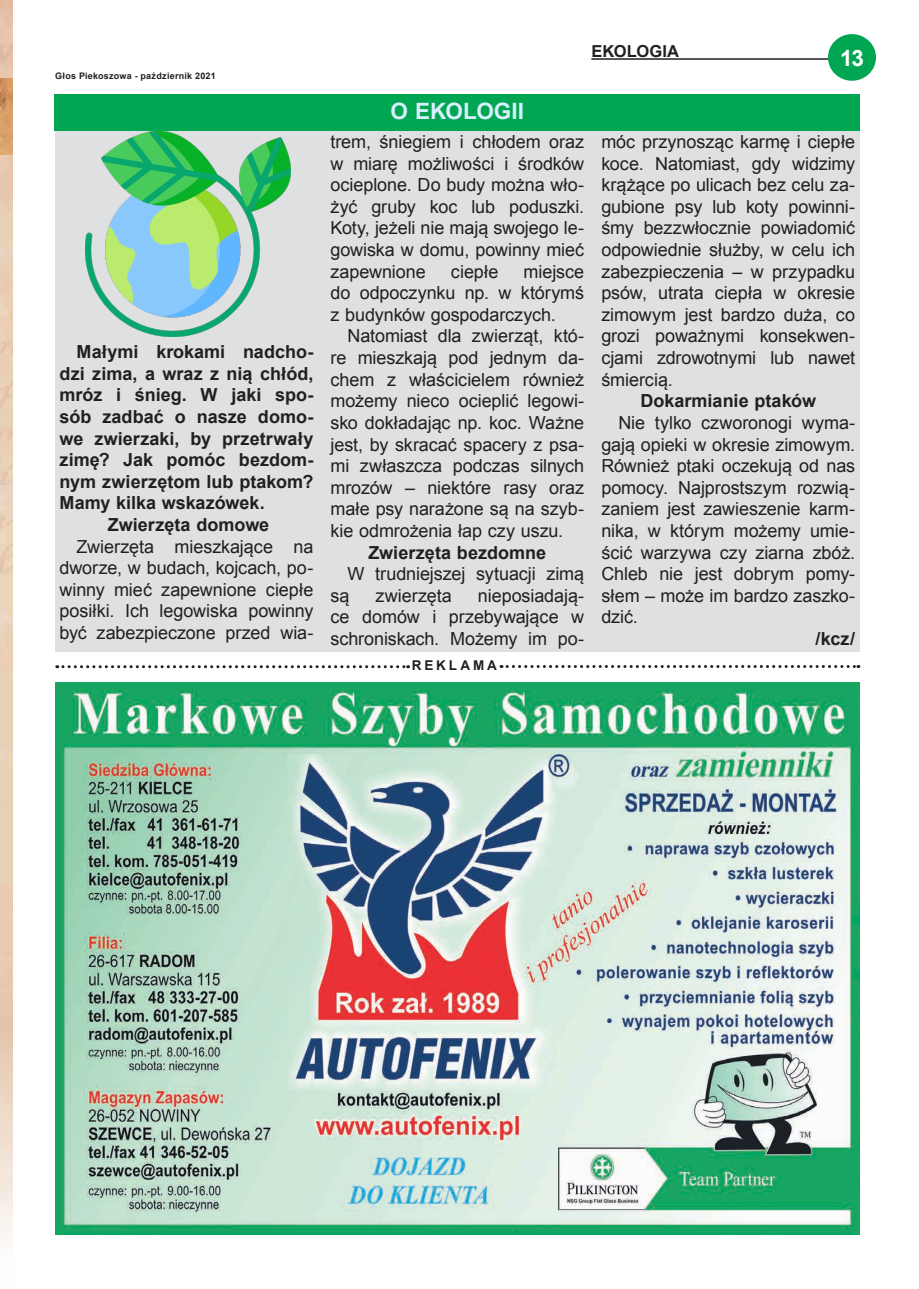
<style>
.page{position:relative;width:919px;height:1289px;background:#fff}
.page>*{position:absolute;margin:0;border:0;box-sizing:border-box;transform-origin:0 0}
.t1{font:700 22.5px "Arial";color:#d7f0fc}
.t2{font:700 22.5px "Arial";color:#fff}
.t3{font:18px/21.6px "Arial";letter-spacing:-.005em;color:#231f20;text-align:justify}
.t4{font:700 18px "Arial";color:#231f20}
.t5{font:700 16.5px "Arial";letter-spacing:.005em;color:#231f20}
.t6{font:700 13.5px "Arial";letter-spacing:.215em;color:#231f20}
.t7{font:700 9px "Arial";letter-spacing:.025em;color:#231f20}
</style>
<div class="page">
<hr style="left:591px;top:58px;width:266px;height:2px;background:#231f20">
<div style="left:827px;top:34px;width:48px;height:47px;background:#00a651;border-radius:50%"></div>
<img style="left:0;top:78px;width:13px;height:76px">
<img style="left:55px;top:682px;width:804px;height:552px">
<svg style="left:501px;top:665px;width:357px;height:3px"></svg>
<svg style="left:57px;top:665px;width:351px;height:3px"></svg>
<div style="left:55px;top:131px;width:804px;height:520px;background:#dee0e1"></div>
<div style="left:55px;top:94px;width:805px;height:36px;background:#00a651"></div>
<img style="left:86px;top:132px;width:204px;height:204px">
<p class="t7" style="left:55px;top:70px;width:162px">Głos Piekoszowa - październik 2021</p>
<p class="t4" style="left:77px;top:340px;width:238px">Małymi krokami nadcho-</p>
<p class="t4" style="left:60px;top:361px;width:255px">dzi zima, a wraz z nią chłód,</p>
<p class="t4" style="left:60px;top:383px;width:255px">mróz i śnieg. W jaki spo-</p>
<p class="t4" style="left:60px;top:404px;width:255px">sób zadbać o nasze domo-</p>
<p class="t4" style="left:60px;top:426px;width:255px">we zwierzaki, by przetrwały</p>
<p class="t4" style="left:60px;top:448px;width:255px">zimę? Jak pomóc bezdom-</p>
<p class="t4" style="left:60px;top:469px;width:255px">nym zwierzętom lub ptakom?</p>
<p class="t4" style="left:60px;top:491px;width:206px">Mamy kilka wskazówek.</p>
<p class="t4" style="left:108px;top:512px;width:163px">Zwierzęta domowe</p>
<p class="t3" style="left:60px;top:535px;width:255px;text-indent:17px">Zwierzęta mieszkające na dworze, w budach, kojcach, po&shy;winny mieć zapewnione ciepłe posiłki. Ich legowiska powinny być zabezpieczone przed wia-</p>
<p class="t5" style="left:591px;top:40px;width:89px">EKOLOGIA</p>
<p class="t2" style="left:840px;top:43px;width:25px">13</p>
<p class="t1" style="left:390px;top:96px;width:135px">O EKOLOGII</p>
<p class="t3" style="left:330px;top:131px;width:255px">trem, śniegiem i chłodem oraz w miarę możliwości i środków ocieplone. Do budy można wło&shy;żyć gruby koc lub poduszki.<br>Koty, jeżeli nie mają swojego le&shy;gowiska w domu, powinny mieć zapewnione</p>
<p class="t3" style="left:330px;top:261px;width:255px;text-indent:193px">miejsce do odpoczynku np. w którymś z budynków gospodarczych.</p>
<p class="t3" style="left:330px;top:325px;width:255px;text-indent:17px">Natomiast dla zwierząt, któ&shy;re mieszkają pod jednym da&shy;chem z właścicielem również możemy nieco ocieplić legowi&shy;sko dokładając np. koc. Ważne jest, by skracać spacery z psa&shy;mi zwłaszcza podczas silnych mrozów – niektóre rasy oraz małe psy narażone są na szyb&shy;kie odmrożenia łap czy uszu.</p>
<p class="t4" style="left:368px;top:540px;width:179px">Zwierzęta bezdomne</p>
<p class="t3" style="left:330px;top:563px;width:255px;text-indent:17px">W trudniejszej sytuacji zimą są</p>
<p class="t3" style="left:451px;top:261px;width:49px">ciepłe</p>
<p class="t3" style="left:330px;top:585px;width:255px;text-indent:147px">nieposiadają&shy;ce domów i przebywające w schroniskach. Możemy im po-</p>
<p class="t3" style="left:375px;top:585px;width:78px">zwierzęta</p>
<p class="t6" style="left:411px;top:656px;width:87px">REKLAMA</p>
<p class="t3" style="left:601px;top:131px;width:255px">móc przynosząc karmę i ciepłe koce. Natomiast, gdy widzimy krążące po ulicach bez celu za&shy;gubione psy lub koty powinni&shy;śmy bezzwłocznie powiadomić odpowiednie służby, w celu ich zabezpieczenia – w przypadku psów, utrata ciepła w okresie zimowym jest bardzo duża, co grozi poważnymi konsekwen&shy;cjami zdrowotnymi lub nawet śmiercią.</p>
<p class="t4" style="left:640px;top:389px;width:177px">Dokarmianie ptaków</p>
<p class="t3" style="left:601px;top:412px;width:255px;text-indent:17px">Nie tylko czworonogi wyma&shy;gają opieki w okresie zimowym.<br>Również ptaki oczekują od nas pomocy. Najprostszym rozwią&shy;zaniem jest zawieszenie karm&shy;nika, w którym możemy umie&shy;ścić warzywa czy ziarna zbóż.<br>Chleb nie jest dobrym pomy&shy;słem – może im bardzo zaszko&shy;dzić.</p>
<p class="t4" style="left:815px;top:626px;width:41px">/kcz/</p>
</div>
